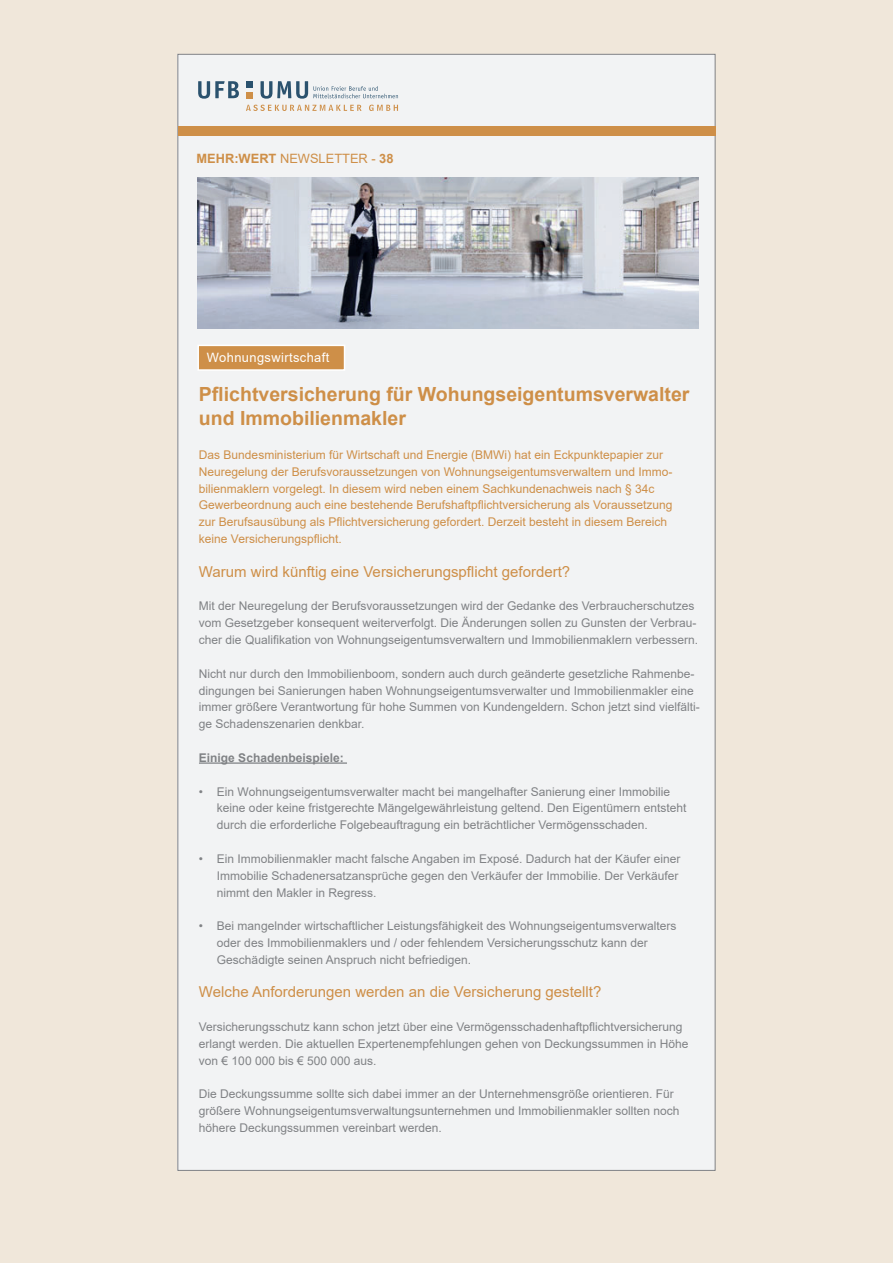
<style>
.page{position:relative;width:893px;height:1263px;background:#f0e7da}
.page>*{position:absolute;margin:0;border:0;box-sizing:border-box;transform-origin:0 0}
.t1{font:700 19.5px/24px "Arial";color:#ce8f48}
.t2{font:15px "Arial";color:#ce8f48}
.t3{font:700 12.9px "Arial";color:#ce8f48}
.t4{font:12.9px "Arial";letter-spacing:.03em;color:#fff}
.t5{font:12px/16.8px "Arial";color:#808285}
.t6{font:12px/16.8px "Arial";color:#ce8f48}
.t7{font:700 12px "Arial";color:#808285}
.s1{font-weight:400}
</style>
<div class="page">
<div style="left:178px;top:54px;width:537px;height:1116px;background:#f2f3f4"></div>
<div style="left:246px;top:81px;width:6px;height:7px;background:#2b526e"></div>
<svg style="left:198px;top:81px;width:41px;height:18px"></svg>
<svg style="left:246px;top:105px;width:116px;height:6px"></svg>
<svg style="left:369px;top:105px;width:29px;height:6px"></svg>
<svg style="left:246px;top:92px;width:6px;height:6px"></svg>
<svg style="left:260px;top:81px;width:138px;height:18px"></svg>
<div style="left:178px;top:126px;width:537px;height:9px;background:#ce8f48"></div>
<hr style="left:199px;top:762px;width:148px;height:2px;background:#808285">
<img style="left:197px;top:177px;width:502px;height:151px">
<div style="left:198px;top:345px;width:147px;height:25px;background:#ce8f48"></div>
<div style="left:197px;top:345px;width:148px;height:26px;border:2px solid #fff"></div>
<p class="t3" style="left:196px;top:150px;width:199px">MEHR:WERT <span class="s1">NEWSLETTER -</span> 38</p>
<p class="t4" style="left:207px;top:349px;width:124px">Wohnungswirtschaft</p>
<h1 class="t1" style="left:199px;top:382px;width:492px">Pflichtversicherung für Wohungseigentumsverwalter und Immobilienmakler</h1>
<p class="t6" style="left:199px;top:446px;width:475px">Das Bundesministerium für Wirtschaft und Energie (BMWi) hat ein Eckpunktepapier zur Neuregelung der Berufsvoraussetzungen von Wohnungseigentumsverwaltern und Immo&shy;bilienmaklern vorgelegt. In diesem wird neben einem Sachkundenachweis nach § 34c Gewerbeordnung auch eine bestehende Berufshaftpflichtversicherung als Voraussetzung zur Berufsausübung als Pflichtversicherung gefordert. Derzeit besteht in diesem Bereich keine Versicherungspflicht.</p>
<p class="t2" style="left:199px;top:561px;width:373px">Warum wird künftig eine Versicherungspflicht gefordert?</p>
<p class="t5" style="left:199px;top:598px;width:501px">Mit der Neuregelung der Berufsvoraussetzungen wird der Gedanke des Verbraucherschutzes vom Gesetzgeber konsequent weiterverfolgt. Die Änderungen sollen zu Gunsten der Verbrau&shy;cher die Qualifikation von Wohnungseigentumsverwaltern und Immobilienmaklern verbessern.</p>
<p class="t5" style="left:199px;top:665px;width:502px">Nicht nur durch den Immobilienboom, sondern auch durch geänderte gesetzliche Rahmenbe&shy;dingungen bei Sanierungen haben Wohnungseigentumsverwalter und Immobilienmakler eine immer größere Verantwortung für hohe Summen von Kundengeldern. Schon jetzt sind vielfälti&shy;ge Schadenszenarien denkbar.</p>
<p class="t7" style="left:199px;top:749px;width:146px">Einige Schadenbeispiele:</p>
<p class="t5" style="left:217px;top:783px;width:471px;text-indent:-18px">• Ein Wohnungseigentumsverwalter macht bei mangelhafter Sanierung einer Immobilie keine oder keine fristgerechte Mängelgewährleistung geltend. Den Eigentümern entsteht durch die erforderliche Folgebeauftragung ein beträchtlicher Vermögensschaden.</p>
<p class="t5" style="left:217px;top:850px;width:465px;text-indent:-18px">• Ein Immobilienmakler macht falsche Angaben im Exposé. Dadurch hat der Käufer einer<br>Immobilie Schadenersatzansprüche gegen den Verkäufer der Immobilie. Der Verkäufer nimmt den Makler in Regress.</p>
<p class="t5" style="left:217px;top:917px;width:461px;text-indent:-18px">• Bei mangelnder wirtschaftlicher Leistungsfähigkeit des Wohnungseigentumsverwalters oder des Immobilienmaklers und / oder fehlendem Versicherungsschutz kann der<br>Geschädigte seinen Anspruch nicht befriedigen.</p>
<p class="t2" style="left:199px;top:982px;width:404px">Welche Anforderungen werden an die Versicherung gestellt?</p>
<p class="t5" style="left:199px;top:1018px;width:491px">Versicherungsschutz kann schon jetzt über eine Vermögensschadenhaftpflichtversicherung erlangt werden. Die aktuellen Expertenempfehlungen gehen von Deckungssummen in Höhe von € 100 000 bis € 500 000 aus.</p>
<p class="t5" style="left:199px;top:1086px;width:482px">Die Deckungssumme sollte sich dabei immer an der Unternehmensgröße orientieren. Für größere Wohnungseigentumsverwaltungsunternehmen und Immobilienmakler sollten noch höhere Deckungssummen vereinbart werden.</p>
</div>
